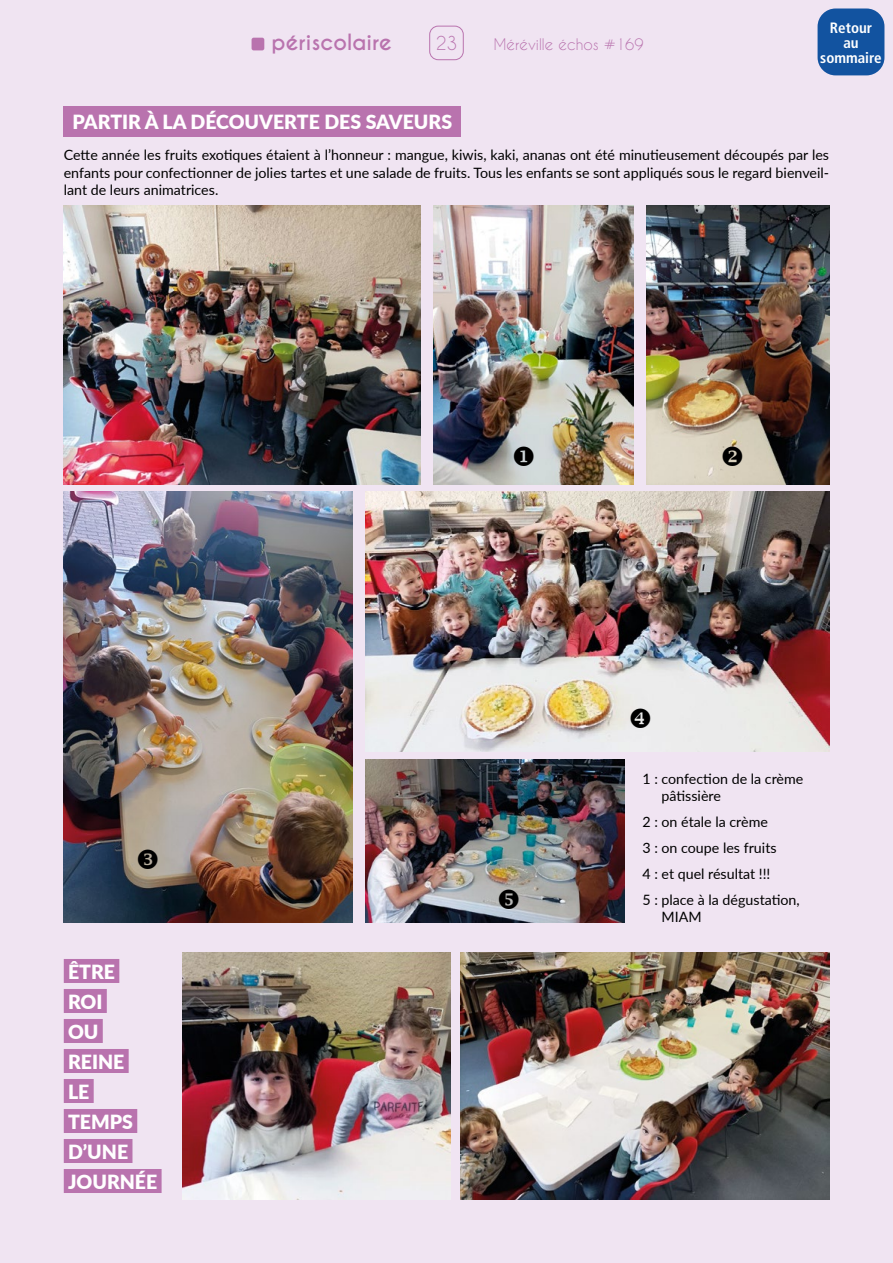
<style>
.page{position:relative;width:893px;height:1263px;background:#f0e4f2}
.page>*{position:absolute;margin:0;border:0;box-sizing:border-box;transform-origin:0 0}
.t1{font:700 21px "Caviar Dreams";color:#b973ae}
.t2{font:900 19.5px/30px "Lato";color:#fff}
.t3{font:18px "Caviar Dreams";color:#b973ae}
.t4{font:15px "Caviar Dreams";color:#b973ae}
.t5{font:700 condensed 15px/15px "Frutiger";color:#fff;text-align:center}
.t6{font:14.25px/17.4px "Lato";color:#000}
</style>
<div class="page">
<div style="left:252px;top:38px;width:12px;height:12px;background:#b973ae;border-radius:2px"></div>
<div style="left:429px;top:26px;width:34px;height:34px;border:1px solid #b973ae;border-radius:9px"></div>
<div style="left:64px;top:106px;width:397px;height:31px;background:#b973ae"></div>
<div style="left:64px;top:959px;width:55px;height:24px;background:#b973ae"></div>
<div style="left:64px;top:989px;width:43px;height:24px;background:#b973ae"></div>
<div style="left:64px;top:1019px;width:39px;height:24px;background:#b973ae"></div>
<div style="left:64px;top:1049px;width:65px;height:24px;background:#b973ae"></div>
<div style="left:64px;top:1079px;width:30px;height:24px;background:#b973ae"></div>
<div style="left:64px;top:1109px;width:73px;height:24px;background:#b973ae"></div>
<div style="left:64px;top:1139px;width:68px;height:24px;background:#b973ae"></div>
<div style="left:64px;top:1169px;width:98px;height:24px;background:#b973ae"></div>
<img style="left:64px;top:492px;width:289px;height:430px">
<img style="left:64px;top:206px;width:357px;height:278px">
<img style="left:647px;top:206px;width:182px;height:278px">
<img style="left:366px;top:492px;width:463px;height:260px">
<img style="left:366px;top:759px;width:258px;height:163px">
<img style="left:433px;top:206px;width:201px;height:278px">
<img style="left:461px;top:952px;width:368px;height:247px">
<img style="left:182px;top:952px;width:269px;height:247px">
<div style="left:818px;top:9px;width:66px;height:66px;background:#1253a0;border-radius:18px"></div>
<svg style="left:138px;top:849px;width:20px;height:20px"></svg>
<svg style="left:631px;top:708px;width:19px;height:20px"></svg>
<svg style="left:499px;top:889px;width:20px;height:20px"></svg>
<svg style="left:514px;top:446px;width:20px;height:20px"></svg>
<svg style="left:723px;top:446px;width:19px;height:20px"></svg>
<h1 class="t1" style="left:272px;top:30px;width:122px">périscolaire</h1>
<p class="t3" style="left:436px;top:33px;width:23px">23</p>
<p class="t4" style="left:494px;top:36px;width:151px">Méréville échos #169</p>
<h2 class="t2" style="left:73px;top:106px;width:381px">PARTIR À LA DÉCOUVERTE DES SAVEURS</h2>
<p class="t5" style="left:820px;top:20px;width:63px">Retour<br>au sommaire</p>
<p class="t6" style="left:64px;top:146px;width:767px;text-align:justify">Cette année les fruits exotiques étaient à l’honneur : mangue, kiwis, kaki, ananas ont été minutieusement découpés par les enfants pour confectionner de jolies tartes et une salade de fruits. Tous les enfants se sont appliqués sous le regard bienveil&shy;lant de leurs animatrices.</p>
<h2 class="t2" style="left:68px;top:956px;width:91px">ÊTRE<br>ROI<br>OU<br>REINE<br>LE<br>TEMPS<br>D’UNE<br>JOURNÉE</h2>
<p class="t6" style="left:661px;top:769px;width:143px;text-indent:-19px">1 : confection de la crème pâtissière</p>
<p class="t6" style="left:642px;top:808px;width:159px;line-height:26px">2 : on étale la crème<br>3 : on coupe les fruits<br>4 : et quel résultat !!!<br>5 : place à la dégustation,</p>
<p class="t6" style="left:661px;top:908px;width:42px">MIAM</p>
</div>
